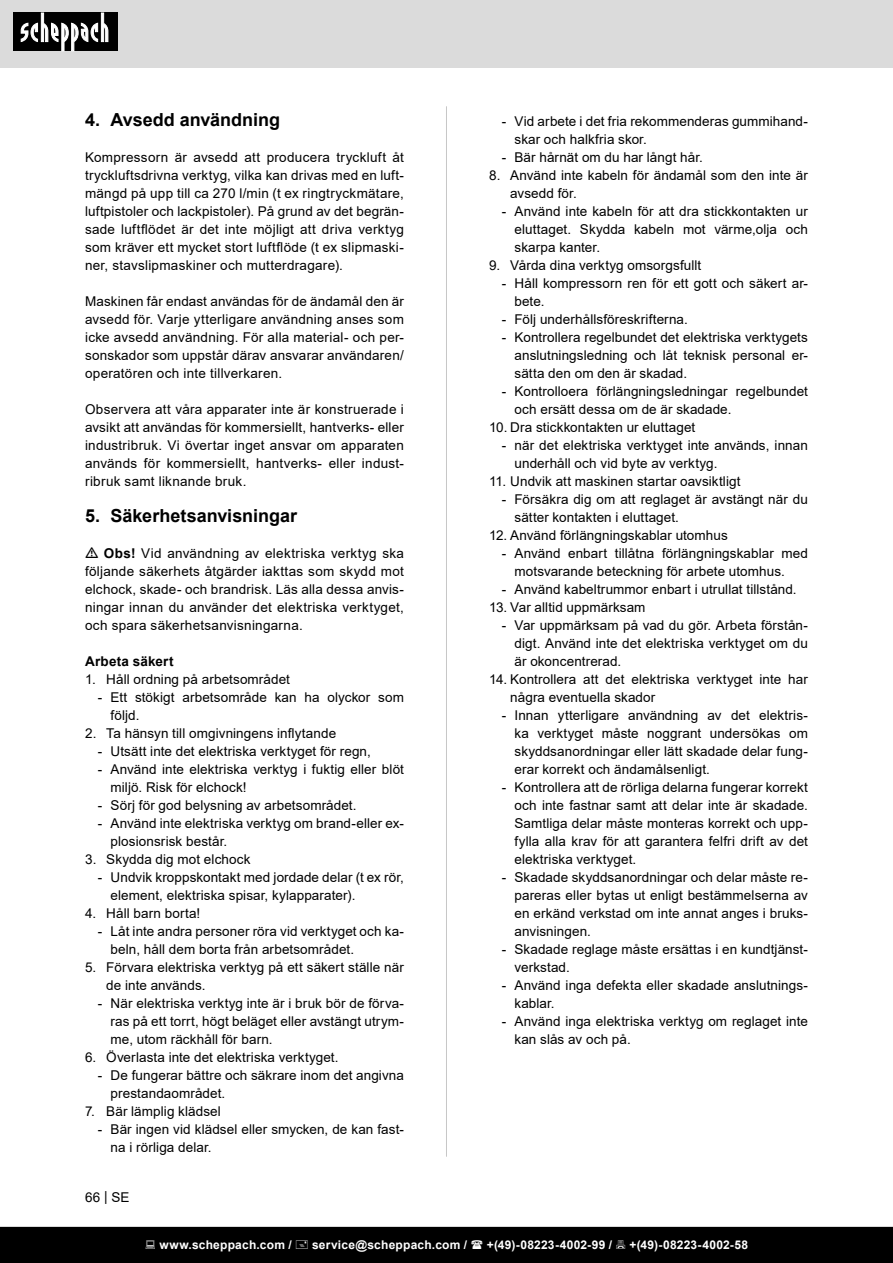
<style>
.page{position:relative;width:893px;height:1263px;background:#fff}
.page>*{position:absolute;margin:0;border:0;box-sizing:border-box;transform-origin:0 0}
.t1{font:700 18px "Arial";color:#000}
.t2{font:13.5px/18px "Arial";letter-spacing:.005em;color:#000}
.t3{font:700 13.5px "Arial";letter-spacing:.015em;color:#000}
.t4{font:700 12px "Arial";letter-spacing:.02em;color:#fff}
.s1{font-weight:700}
</style>
<div class="page">
<div style="left:0;top:0;width:893px;height:67px;background:#dbdbdb"></div>
<div style="left:13px;top:13px;width:105px;height:38px;background:#000"></div>
<svg style="left:21px;top:13px;width:87px;height:38px"></svg>
<hr style="left:446px;top:106px;width:1px;height:1051px;background:#c7c7c7">
<div style="left:0;top:1227px;width:893px;height:36px;background:#000"></div>
<p class="t1" style="left:85px;top:107px;width:197px">4. Avsedd användning</p>
<p class="t2" style="left:85px;top:148px;width:320px;text-align:justify">Kompressorn är avsedd att producera tryckluft åt tryckluftsdrivna verktyg, vilka kan drivas med en luft&shy;mängd på upp till ca 270 l/min (t ex ringtryckmätare, luftpistoler och lackpistoler). På grund av det begrän&shy;sade luftflödet är det inte möjligt att driva verktyg som kräver ett mycket stort luftflöde (t ex slipmaski&shy;ner, stavslipmaskiner och mutterdragare).</p>
<p class="t2" style="left:85px;top:292px;width:320px;text-align:justify">Maskinen får endast användas för de ändamål den är avsedd för. Varje ytterligare användning anses som icke avsedd användning. För alla material- och per&shy;sonskador som uppstår därav ansvarar användaren/ operatören och inte tillverkaren.</p>
<p class="t2" style="left:85px;top:400px;width:320px;text-align:justify">Observera att våra apparater inte är konstruerade i avsikt att användas för kommersiellt, hantverks- eller industribruk. Vi övertar inget ansvar om apparaten används för kommersiellt, hantverks- eller indust&shy;ribruk samt liknande bruk.</p>
<p class="t1" style="left:85px;top:503px;width:214px">5. Säkerhetsanvisningar</p>
<p class="t2" style="left:85px;top:544px;width:320px;text-align:justify;text-indent:19px"><span class="s1">Obs!</span> Vid användning av elektriska verktyg ska följande säkerhets åtgärder iakttas som skydd mot elchock, skade- och brandrisk. Läs alla dessa anvis&shy;ningar innan du använder det elektriska verktyget, och spara säkerhetsanvisningarna.</p>
<p class="t3" style="left:85px;top:652px;width:90px">Arbeta säkert</p>
<p class="t2" style="left:85px;top:670px;width:206px">1. Håll ordning på arbetsområdet</p>
<p class="t2" style="left:111px;top:688px;width:295px;text-indent:-13px">- Ett stökigt arbetsområde kan ha olyckor som följd.</p>
<p class="t2" style="left:85px;top:724px;width:253px">2. Ta hänsyn till omgivningens inflytande</p>
<p class="t2" style="left:98px;top:742px;width:275px">- Utsätt inte det elektriska verktyget för regn,</p>
<p class="t2" style="left:111px;top:760px;width:295px;text-indent:-13px">- Använd inte elektriska verktyg i fuktig eller blöt miljö. Risk för elchock!</p>
<p class="t2" style="left:98px;top:796px;width:260px">- Sörj för god belysning av arbetsområdet.</p>
<p class="t2" style="left:111px;top:814px;width:295px;text-indent:-13px">- Använd inte elektriska verktyg om brand-eller ex&shy;plosionsrisk består.</p>
<p class="t2" style="left:85px;top:850px;width:167px">3. Skydda dig mot elchock</p>
<p class="t2" style="left:111px;top:868px;width:295px;text-indent:-13px">- Undvik kroppskontakt med jordade delar (t ex rör, element, elektriska spisar, kylapparater).</p>
<p class="t2" style="left:85px;top:904px;width:117px">4. Håll barn borta!</p>
<p class="t2" style="left:111px;top:922px;width:295px;text-indent:-13px">- Låt inte andra personer röra vid verktyget och ka&shy;beln, håll dem borta från arbetsområdet.</p>
<p class="t2" style="left:106px;top:958px;width:299px;text-indent:-21px">5. Förvara elektriska verktyg på ett säkert ställe när de inte används.</p>
<p class="t2" style="left:111px;top:994px;width:295px;text-align:justify;text-indent:-13px">- När elektriska verktyg inte är i bruk bör de förva&shy;ras på ett torrt, högt beläget eller avstängt utrym&shy;me, utom räckhåll för barn.</p>
<p class="t2" style="left:85px;top:1048px;width:255px">6. Överlasta inte det elektriska verktyget.</p>
<p class="t2" style="left:111px;top:1066px;width:295px;text-indent:-13px">- De fungerar bättre och säkrare inom det angivna prestandaområdet.</p>
<p class="t2" style="left:85px;top:1102px;width:137px">7. Bär lämplig klädsel</p>
<p class="t2" style="left:111px;top:1120px;width:295px;text-indent:-13px">- Bär ingen vid klädsel eller smycken, de kan fast&shy;na i rörliga delar.</p>
<p class="t2" style="left:85px;top:1188px;width:46px">66 | SE</p>
<p class="t2" style="left:514px;top:112px;width:295px;text-indent:-13px">- Vid arbete i det fria rekommenderas gummihand&shy;skar och halkfria skor.</p>
<p class="t2" style="left:502px;top:148px;width:203px">- Bär hårnät om du har långt hår.</p>
<p class="t2" style="left:510px;top:166px;width:299px;text-indent:-21px">8. Använd inte kabeln för ändamål som den inte är avsedd för.</p>
<p class="t2" style="left:514px;top:202px;width:295px;text-align:justify;text-indent:-13px">- Använd inte kabeln för att dra stickkontakten ur eluttaget. Skydda kabeln mot värme,olja och skarpa kanter.</p>
<p class="t2" style="left:489px;top:256px;width:214px">9. Vårda dina verktyg omsorgsfullt</p>
<p class="t2" style="left:514px;top:274px;width:295px;text-indent:-13px">- Håll kompressorn ren för ett gott och säkert ar&shy;bete.</p>
<p class="t2" style="left:502px;top:310px;width:188px">- Följ underhållsföreskrifterna.</p>
<p class="t2" style="left:514px;top:328px;width:295px;text-align:justify;text-indent:-13px">- Kontrollera regelbundet det elektriska verktygets anslutningsledning och låt teknisk personal er&shy;sätta den om den är skadad.</p>
<p class="t2" style="left:514px;top:382px;width:295px;text-indent:-13px">- Kontrolloera förlängningsledningar regelbundet och ersätt dessa om de är skadade.</p>
<p class="t2" style="left:489px;top:418px;width:208px">10. Dra stickkontakten ur eluttaget</p>
<p class="t2" style="left:514px;top:436px;width:295px;text-indent:-13px">- när det elektriska verktyget inte används, innan underhåll och vid byte av verktyg.</p>
<p class="t2" style="left:489px;top:472px;width:253px">11. Undvik att maskinen startar oavsiktligt</p>
<p class="t2" style="left:514px;top:490px;width:295px;text-indent:-13px">- Försäkra dig om att reglaget är avstängt när du sätter kontakten i eluttaget.</p>
<p class="t2" style="left:489px;top:526px;width:240px">12. Använd förlängningskablar utomhus</p>
<p class="t2" style="left:514px;top:544px;width:295px;text-indent:-13px">- Använd enbart tillåtna förlängningskablar med motsvarande beteckning för arbete utomhus.</p>
<p class="t2" style="left:502px;top:580px;width:296px">- Använd kabeltrummor enbart i utrullat tillstånd.</p>
<p class="t2" style="left:489px;top:598px;width:158px">13. Var alltid uppmärksam</p>
<p class="t2" style="left:514px;top:616px;width:295px;text-align:justify;text-indent:-13px">- Var uppmärksam på vad du gör. Arbeta förstån&shy;digt. Använd inte det elektriska verktyget om du är okoncentrerad.</p>
<p class="t2" style="left:510px;top:670px;width:299px;text-indent:-21px">14. Kontrollera att det elektriska verktyget inte har några eventuella skador</p>
<p class="t2" style="left:514px;top:706px;width:295px;text-align:justify;text-indent:-13px">- Innan ytterligare användning av det elektris&shy;ka verktyget måste noggrant undersökas om skyddsanordningar eller lätt skadade delar fung&shy;erar korrekt och ändamålsenligt.</p>
<p class="t2" style="left:514px;top:778px;width:295px;text-align:justify;text-indent:-13px">- Kontrollera att de rörliga delarna fungerar korrekt och inte fastnar samt att delar inte är skadade.<br>Samtliga delar måste monteras korrekt och upp&shy;fylla alla krav för att garantera felfri drift av det elektriska verktyget.</p>
<p class="t2" style="left:514px;top:868px;width:295px;text-align:justify;text-indent:-13px">- Skadade skyddsanordningar och delar måste re&shy;pareras eller bytas ut enligt bestämmelserna av en erkänd verkstad om inte annat anges i bruks&shy;anvisningen.</p>
<p class="t2" style="left:514px;top:940px;width:295px;text-indent:-13px">- Skadade reglage måste ersättas i en kundtjänst&shy;verkstad.</p>
<p class="t2" style="left:514px;top:976px;width:295px;text-indent:-13px">- Använd inga defekta eller skadade anslutnings&shy;kablar.</p>
<p class="t2" style="left:514px;top:1012px;width:295px;text-indent:-13px">- Använd inga elektriska verktyg om reglaget inte kan slås av och på.</p>
<p class="t4" style="left:159px;top:1236px;width:134px">www.scheppach.com /</p>
<p class="t4" style="left:312px;top:1236px;width:157px">service@scheppach.com /</p>
<p class="t4" style="left:487px;top:1236px;width:127px">+(49)-08223-4002-99 /</p>
<p class="t4" style="left:629px;top:1236px;width:120px">+(49)-08223-4002-58</p>
</div>
